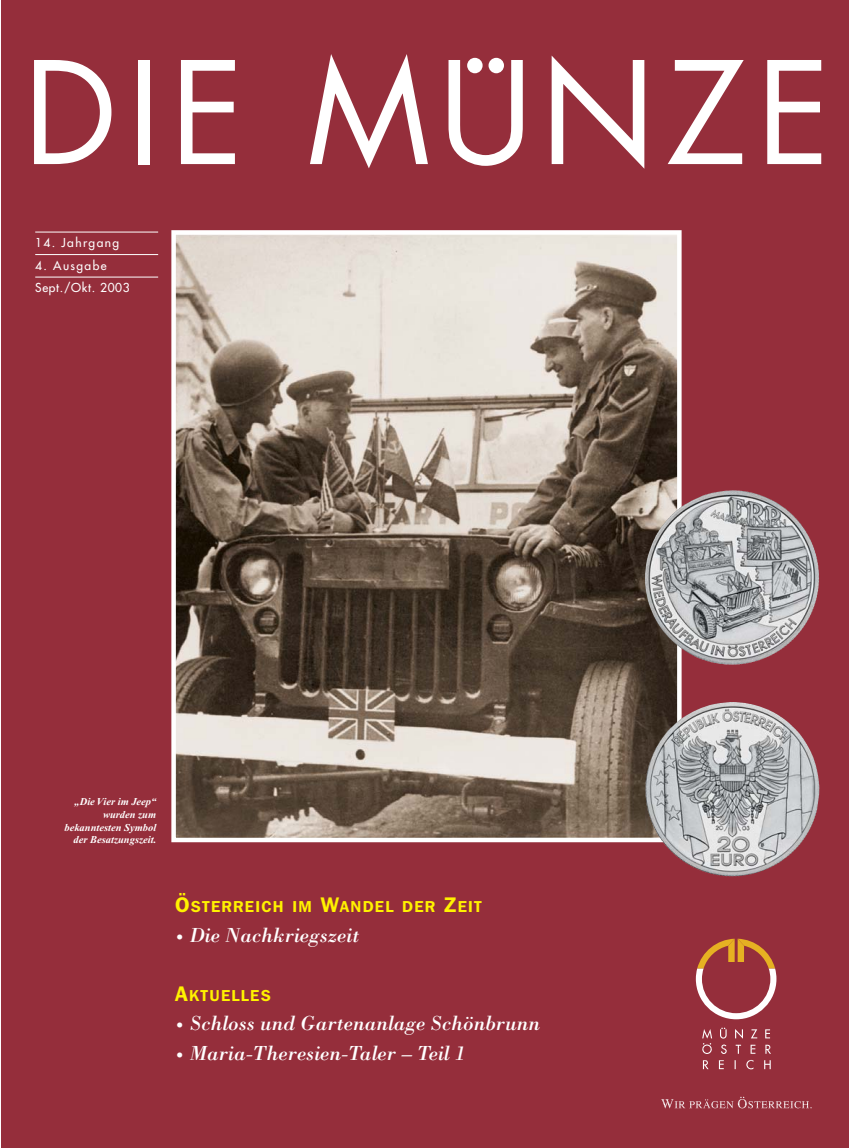
<style>
.page{position:relative;width:849px;height:1148px;background:#fff}
.page>*{position:absolute;margin:0;border:0;box-sizing:border-box;transform-origin:0 0}
.t1{font:138px "Futura";letter-spacing:.075em;color:#fff}
.t2{font:italic 21px "Bodoni";color:#fff}
.t3{font:600 15.75px "Franklin Gothic IT Cby BT";letter-spacing:.08em;color:#fff200}
.t4{font:12px/22.5px "Futura";letter-spacing:.06em;color:#fff}
.t5{font:12px "Futura";letter-spacing:.115em;color:#fff}
.t6{font:italic 700 10.5px/12.6px "Times New Roman";color:#fff;text-align:right}
.s1{font-size:21px}
.s2{font-size:15px}
</style>
<div class="page">
<div style="left:1px;top:0;width:848px;height:1148px;background:#952e3b"></div>
<svg style="left:696px;top:938px;width:80px;height:81px"></svg>
<svg style="left:661px;top:1096px;width:151px;height:12px"></svg>
<svg style="left:702px;top:1027px;width:69px;height:42px"></svg>
<img style="left:176px;top:235px;width:501px;height:602px">
<div style="left:171px;top:230px;width:511px;height:612px;border:4px solid #fff"></div>
<hr style="left:35px;top:232px;width:123px;height:1px;background:#fff">
<hr style="left:35px;top:254px;width:123px;height:1px;background:#fff">
<hr style="left:35px;top:277px;width:123px;height:1px;background:#fff">
<img style="left:709px;top:490px;width:110px;height:175px">
<img style="left:663px;top:702px;width:157px;height:174px">
<h1 class="t1" style="left:24px;top:49px;width:808px">DIE MUNZE</h1>
<h1 class="t1" style="left:454px;top:-43px;width:44px">.</h1>
<h1 class="t1" style="left:475px;top:-43px;width:44px">.</h1>
<p class="t5" style="left:35px;top:237px;width:85px">14. Jahrgang</p>
<p class="t4" style="left:35px;top:255px;width:96px">4. Ausgabe<br>Sept./Okt. 2003</p>
<p class="t6" style="left:64px;top:796px;width:93px">„Die Vier im Jeep“ wurden zum bekanntesten Symbol der Besatzungszeit.</p>
<p class="t3" style="left:175px;top:901px;width:308px"><span class="s1">Ö</span>STERREICH IM <span class="s1">W</span>ANDEL DER <span class="s1">Z</span>EIT</p>
<p class="t2" style="left:175px;top:927px;width:186px"><span class="s2">•</span> Die Nachkriegszeit</p>
<p class="t3" style="left:175px;top:989px;width:97px"><span class="s1">A</span>KTUELLES</p>
<p class="t2" style="left:175px;top:1016px;width:367px"><span class="s2">•</span> Schloss und Gartenanlage Schönbrunn</p>
<p class="t2" style="left:175px;top:1045px;width:292px"><span class="s2">•</span> Maria-Theresien-Taler – Teil 1</p>
</div>
